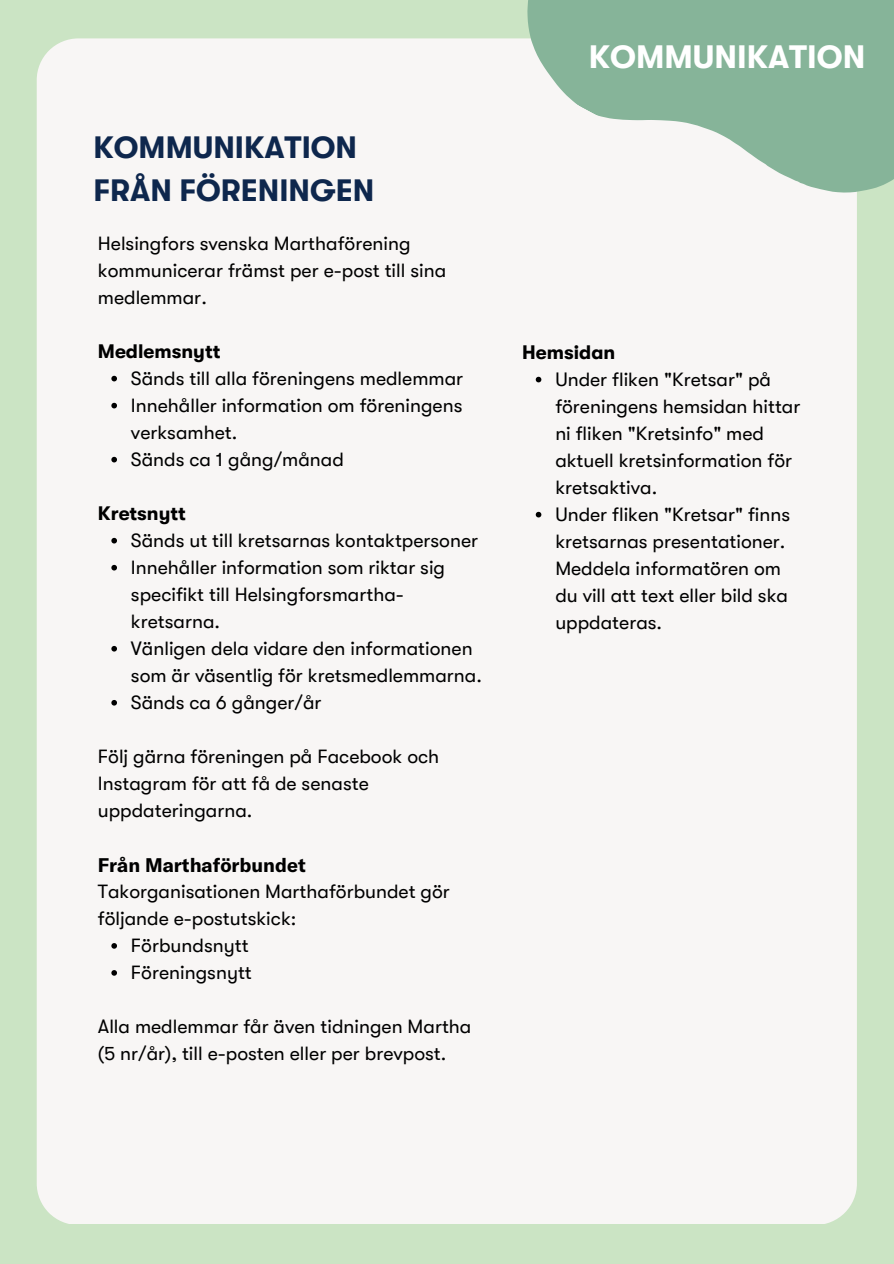
<style>
.page{position:relative;width:894px;height:1264px;background:#fff}
.page>*{position:absolute;margin:0;border:0;box-sizing:border-box;transform-origin:0 0}
.t1{font:700 32.25px "GT Walsheim";color:#fff}
.t2{font:700 30.75px/42.8px "GT Walsheim";color:#0e274d}
.t3{font:19.5px/27px "GT Walsheim";color:#000}
.t4{font:700 19.5px "GT Walsheim";color:#000}
.t5{font:700 19.5px "GT America";color:#000}
</style>
<div class="page">
<div style="left:0;top:0;width:893px;height:1263px;background:#cbe4c4"></div>
<div style="left:37px;top:38px;width:819px;height:1185px;background:#f8f6f5"></div>
<svg style="left:111px;top:376px;width:6px;height:5px"></svg>
<svg style="left:111px;top:403px;width:6px;height:5px"></svg>
<svg style="left:111px;top:457px;width:6px;height:5px"></svg>
<svg style="left:111px;top:538px;width:6px;height:5px"></svg>
<svg style="left:111px;top:565px;width:6px;height:5px"></svg>
<svg style="left:111px;top:646px;width:6px;height:5px"></svg>
<svg style="left:111px;top:700px;width:6px;height:5px"></svg>
<svg style="left:111px;top:943px;width:6px;height:5px"></svg>
<svg style="left:111px;top:970px;width:6px;height:5px"></svg>
<svg style="left:488px;top:0;width:405px;height:261px;background:#bed5c6"></svg>
<svg style="left:535px;top:377px;width:6px;height:5px"></svg>
<svg style="left:535px;top:512px;width:6px;height:5px"></svg>
<p class="t2" style="left:94px;top:127px;width:282px">KOMMUNIKATION<br>FRÅN FÖRENINGEN</p>
<p class="t3" style="left:98px;top:230px;width:350px">Helsingfors svenska Marthaförening kommunicerar främst per e-post till sina medlemmar.</p>
<p class="t4" style="left:98px;top:340px;width:124px">Medlemsnytt</p>
<p class="t3" style="left:131px;top:365px;width:334px">Sänds till alla föreningens medlemmar</p>
<h2 class="t3" style="left:131px;top:392px;width:333px">Innehåller information om föreningens verksamhet.</h2>
<p class="t3" style="left:131px;top:446px;width:214px">Sänds ca 1 gång/månad</p>
<p class="t4" style="left:98px;top:502px;width:89px">Kretsnytt</p>
<p class="t3" style="left:131px;top:527px;width:348px">Sänds ut till kretsarnas kontaktpersoner</p>
<h2 class="t3" style="left:131px;top:554px;width:315px">Innehåller information som riktar sig specifikt till Helsingforsmartha&shy;kretsarna.</h2>
<p class="t3" style="left:131px;top:635px;width:352px">Vänligen dela vidare den informationen som är väsentlig för kretsmedlemmarna.</p>
<p class="t3" style="left:131px;top:689px;width:192px">Sänds ca 6 gånger/år</p>
<p class="t3" style="left:98px;top:743px;width:343px">Följ gärna föreningen på Facebook och<br>Instagram för att få de senaste uppdateringarna.</p>
<p class="t5" style="left:98px;top:852px;width:209px">Från Marthaförbundet</p>
<p class="t3" style="left:98px;top:878px;width:353px">Takorganisationen Marthaförbundet gör följande e-postutskick:</p>
<p class="t3" style="left:131px;top:932px;width:119px">Förbundsnytt</p>
<p class="t3" style="left:131px;top:959px;width:122px">Föreningsnytt</p>
<p class="t3" style="left:98px;top:1013px;width:375px">Alla medlemmar får även tidningen Martha (5 nr/år), till e-posten eller per brevpost.</p>
<p class="t1" style="left:588px;top:39px;width:278px">KOMMUNIKATION</p>
<p class="t4" style="left:522px;top:341px;width:95px">Hemsidan</p>
<h2 class="t3" style="left:555px;top:366px;width:246px">Under fliken "Kretsar" på föreningens hemsidan hittar ni fliken "Kretsinfo" med aktuell kretsinformation för kretsaktiva.</h2>
<p class="t3" style="left:555px;top:501px;width:236px">Under fliken "Kretsar" finns kretsarnas presentationer.<br>Meddela informatören om du vill att text eller bild ska uppdateras.</p>
</div>
